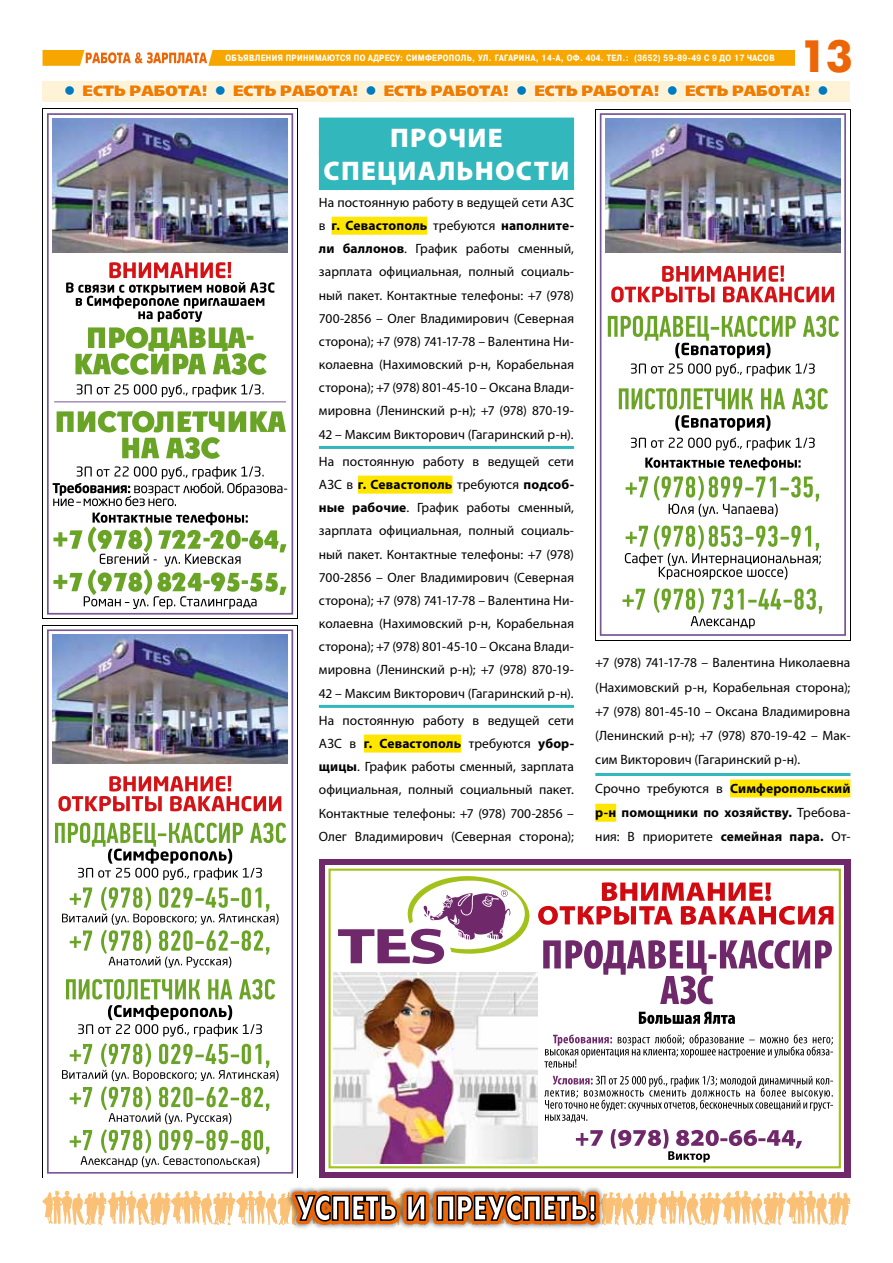
<style>
.page{position:relative;width:893px;height:1263px;background:#fff}
.page>*{position:absolute;margin:0;border:0;box-sizing:border-box;transform-origin:0 0}
.t1{font:45px "Futuris Extra CTT";color:#ec6608}
.t2{font:900 27px/33px "Myriad Pro";letter-spacing:.045em;color:#fff;text-align:center}
.t3{font:15px "Free Set Extra CTT";color:#ef7d00}
.t4{font:13.5px/23.1px "Myriad Pro";color:#000;text-align:justify}
.t5{font:700 13.5px/24.3px "Myriad Pro";letter-spacing:.01em;color:#000;text-align:justify}
.t6{font:700 9px "Pragmatica Cond C";letter-spacing:.04em;color:#fff}
.s1{color:#007bbc}
.s2{font-weight:700}
.s3{font-weight:400}
</style>
<div class="page">
<img style="left:289px;top:1187px;width:312px;height:42px">
<svg style="left:42px;top:1191px;width:808px;height:34px"></svg>
<svg style="left:43px;top:50px;width:751px;height:16px;background:#f7ad1f"></svg>
<div style="left:319px;top:118px;width:255px;height:37px;background:#31b7bc"></div>
<div style="left:319px;top:151px;width:255px;height:37px;background:#31b7bc"></div>
<hr style="left:319px;top:187px;width:255px;height:3px;background:#31b7bc">
<div style="left:332px;top:217px;width:95px;height:18px;background:#ffe600"></div>
<hr style="left:319px;top:446px;width:255px;height:3px;background:#31b7bc">
<div style="left:358px;top:476px;width:94px;height:18px;background:#ffe600"></div>
<hr style="left:319px;top:705px;width:255px;height:3px;background:#31b7bc">
<div style="left:364px;top:734px;width:97px;height:18px;background:#ffe600"></div>
<hr style="left:595px;top:773px;width:255px;height:3px;background:#31b7bc">
<div style="left:730px;top:779px;width:120px;height:18px;background:#ffe600"></div>
<div style="left:595px;top:804px;width:21px;height:18px;background:#ffe600"></div>
<div style="left:43px;top:81px;width:807px;height:21px;background:#fff3d7"></div>
<svg style="left:65px;top:85px;width:10px;height:11px"></svg>
<svg style="left:82px;top:84px;width:126px;height:13px"></svg>
<svg style="left:215px;top:84px;width:143px;height:13px"></svg>
<svg style="left:366px;top:85px;width:10px;height:11px"></svg>
<svg style="left:384px;top:84px;width:125px;height:13px"></svg>
<svg style="left:517px;top:85px;width:10px;height:11px"></svg>
<svg style="left:534px;top:84px;width:126px;height:13px"></svg>
<svg style="left:667px;top:85px;width:11px;height:11px"></svg>
<svg style="left:685px;top:84px;width:125px;height:13px"></svg>
<svg style="left:818px;top:85px;width:10px;height:11px"></svg>
<div style="left:319px;top:859px;width:531px;height:319px;background:#6f286a"></div>
<div style="left:325px;top:865px;width:519px;height:306px;background:linear-gradient(to right,#fff,#fff)"></div>
<div style="left:328px;top:868px;width:513px;height:300px;background:#fff;border:2px solid #a2c219"></div>
<img style="left:334px;top:972px;width:204px;height:191px">
<svg style="left:544px;top:1034px;width:289px;height:128px"></svg>
<svg style="left:538px;top:882px;width:295px;height:43px"></svg>
<svg style="left:543px;top:940px;width:289px;height:64px"></svg>
<svg style="left:639px;top:1012px;width:96px;height:12px"></svg>
<svg style="left:338px;top:876px;width:191px;height:88px"></svg>
<div style="left:600px;top:113px;width:246px;height:523px;border:2px solid #775693"></div>
<svg style="left:611px;top:265px;width:223px;height:37px"></svg>
<svg style="left:608px;top:316px;width:231px;height:313px"></svg>
<img style="left:605px;top:119px;width:236px;height:133px">
<div style="left:47px;top:629px;width:246px;height:545px;border:2px solid #775693"></div>
<svg style="left:58px;top:776px;width:223px;height:35px"></svg>
<svg style="left:55px;top:823px;width:231px;height:344px"></svg>
<img style="left:52px;top:634px;width:236px;height:129px">
<div style="left:47px;top:113px;width:246px;height:502px;border:2px solid #775693"></div>
<svg style="left:53px;top:262px;width:234px;height:347px"></svg>
<img style="left:52px;top:119px;width:236px;height:133px">
<hr style="left:54px;top:401px;width:232px;height:1px;background:#775693">
<p class="t6" style="left:225px;top:53px;width:551px">объявления принимаются по адресу: симферополь, ул. гагарина, 14-а, оф. 404. тел.: (3652) 59-89-49 с 9 до 17 часов</p>
<h1 class="t1" style="left:799px;top:31px;width:55px">13</h1>
<p class="t3" style="left:64px;top:82px;width:30px"><span class="s1">●</span> ест</p>
<p class="t3" style="left:114px;top:82px;width:65px">ь работа</p>
<p class="t3" style="left:202px;top:82px;width:43px">! <span class="s1">●</span> ест</p>
<p class="t3" style="left:265px;top:82px;width:65px">ь работа</p>
<p class="t3" style="left:352px;top:82px;width:43px">! <span class="s1">●</span> ест</p>
<p class="t3" style="left:415px;top:82px;width:65px">ь работа</p>
<p class="t3" style="left:503px;top:82px;width:43px">! <span class="s1">●</span> ест</p>
<p class="t3" style="left:566px;top:82px;width:65px">ь работа</p>
<p class="t3" style="left:653px;top:82px;width:43px">! <span class="s1">●</span> ест</p>
<p class="t3" style="left:717px;top:82px;width:65px">ь работа</p>
<p class="t3" style="left:804px;top:82px;width:26px">! <span class="s1">●</span></p>
<h2 class="t2" style="left:324px;top:121px;width:247px">Прочие специальности</h2>
<p class="t4" style="left:319px;top:191px;width:257px">На постоянную работу в ведущей сети АЗС в <span class="s2">г. Севастополь</span> требуются <span class="s2">наполните&shy;ли баллонов</span>. График работы сменный, зарплата официальная, полный социаль&shy;ный пакет. Контактные телефоны: +7 (978)<br>700-2856 – Олег Владимирович (Северная сторона); +7 (978) 741-17-78 – Валентина Ни&shy;колаевна (Нахимовский р-н, Корабельная сторона); +7 (978) 801-45-10 – Оксана Влади&shy;мировна (Ленинский р-н); +7 (978) 870-19- 42 – Максим Викторович (Гагаринский р-н).</p>
<p class="t4" style="left:319px;top:450px;width:257px">На постоянную работу в ведущей сети АЗС в <span class="s2">г. Севастополь</span> требуются <span class="s2">подсоб&shy;ные рабочие</span>. График работы сменный, зарплата официальная, полный социаль&shy;ный пакет. Контактные телефоны: +7 (978)<br>700-2856 – Олег Владимирович (Северная сторона); +7 (978) 741-17-78 – Валентина Ни&shy;колаевна (Нахимовский р-н, Корабельная сторона); +7 (978) 801-45-10 – Оксана Влади&shy;мировна (Ленинский р-н); +7 (978) 870-19- 42 – Максим Викторович (Гагаринский р-н).</p>
<p class="t4" style="left:319px;top:709px;width:257px">На постоянную работу в ведущей сети АЗС в <span class="s2">г. Севастополь</span> требуются <span class="s2">убор&shy;щицы</span>. График работы сменный, зарплата официальная, полный социальный пакет.<br>Контактные телефоны: +7 (978) 700-2856 – Олег Владимирович (Северная сторона);</p>
<p class="t4" style="left:595px;top:650px;width:257px;line-height:24.3px">+7 (978) 741-17-78 – Валентина Николаевна (Нахимовский р-н, Корабельная сторона); +7 (978) 801-45-10 – Оксана Владимировна (Ленинский р-н); +7 (978) 870-19-42 – Мак&shy;сим Викторович (Гагаринский р-н).</p>
<p class="t5" style="left:595px;top:776px;width:257px"><span class="s3">Срочно требуются в</span> Симферопольский р-н помощники по хозяйству. <span class="s3">Требова&shy;ния: В приоритете</span> семейная пара. <span class="s3">От-</span></p>
</div>
